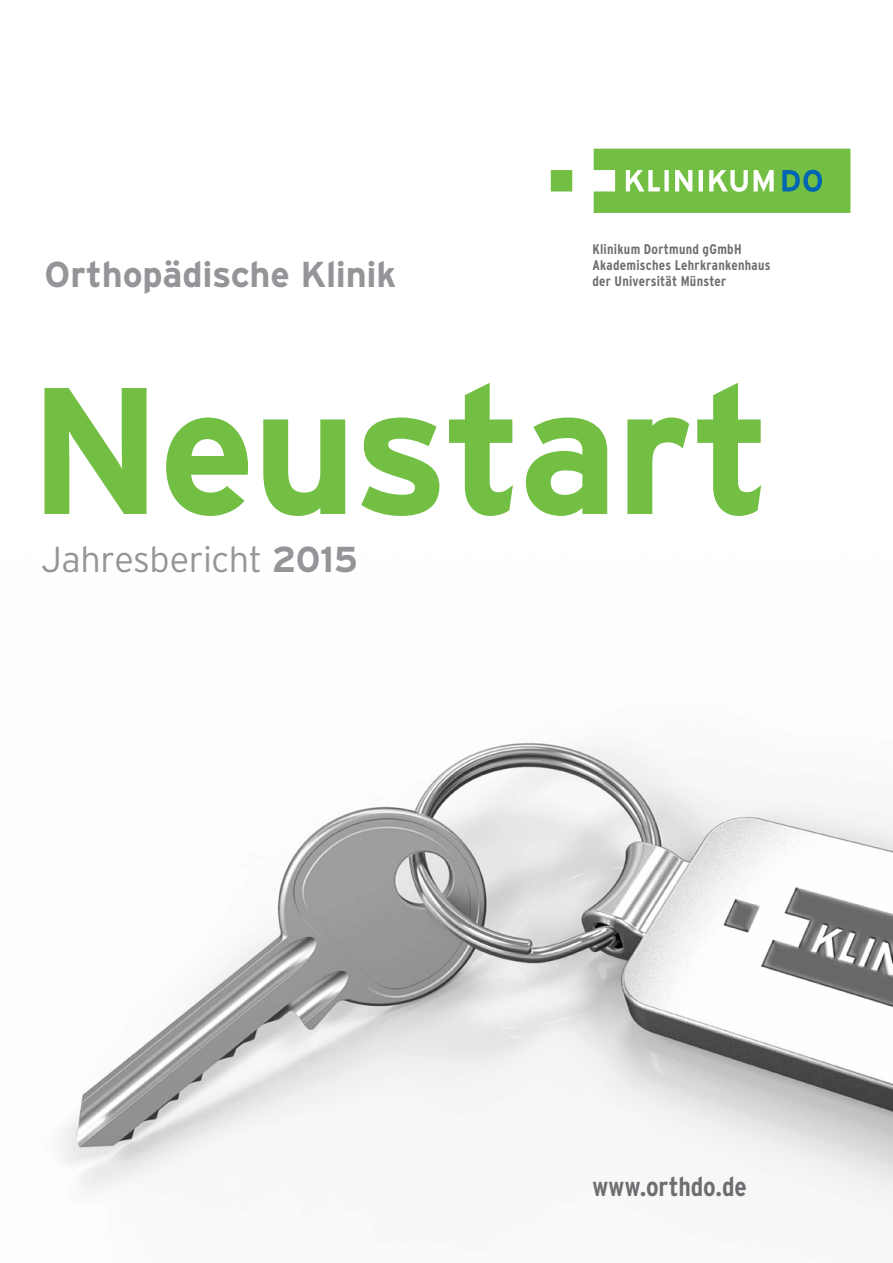
<style>
.page{position:relative;width:893px;height:1263px;background:#fff}
.page>*{position:absolute;margin:0;border:0;box-sizing:border-box;transform-origin:0 0}
.t1{font:700 180px "Interstate";letter-spacing:-.02em;color:#72bf44}
.t2{font:700 36px "Interstate";letter-spacing:-.01em;color:#939598}
.t3{font:300 36px "Interstate";letter-spacing:-.015em;color:#939598}
.t4{font:700 condensed 27px "Interstate";color:#6d6e71}
.t5{font:700 condensed 13.95px/16.2px "Interstate";letter-spacing:.02em;color:#6d6e71}
.s1{font-weight:700}
</style>
<div class="page">
<img style="left:59px;top:742px;width:834px;height:463px">
<svg style="left:551px;top:149px;width:299px;height:64px"></svg>
<p class="t2" style="left:44px;top:252px;width:353px">Orthopädische Klinik</p>
<p class="t5" style="left:592px;top:241px;width:180px">Klinikum Dortmund gGmbH<br>Akademisches Lehrkrankenhaus der Universität Münster</p>
<p class="t1" style="left:28px;top:341px;width:746px">Neustart</p>
<p class="t3" style="left:41px;top:538px;width:318px">Jahresbericht <span class="s1">2015</span></p>
<p class="t4" style="left:592px;top:1170px;width:156px">www.orthdo.de</p>
</div>
